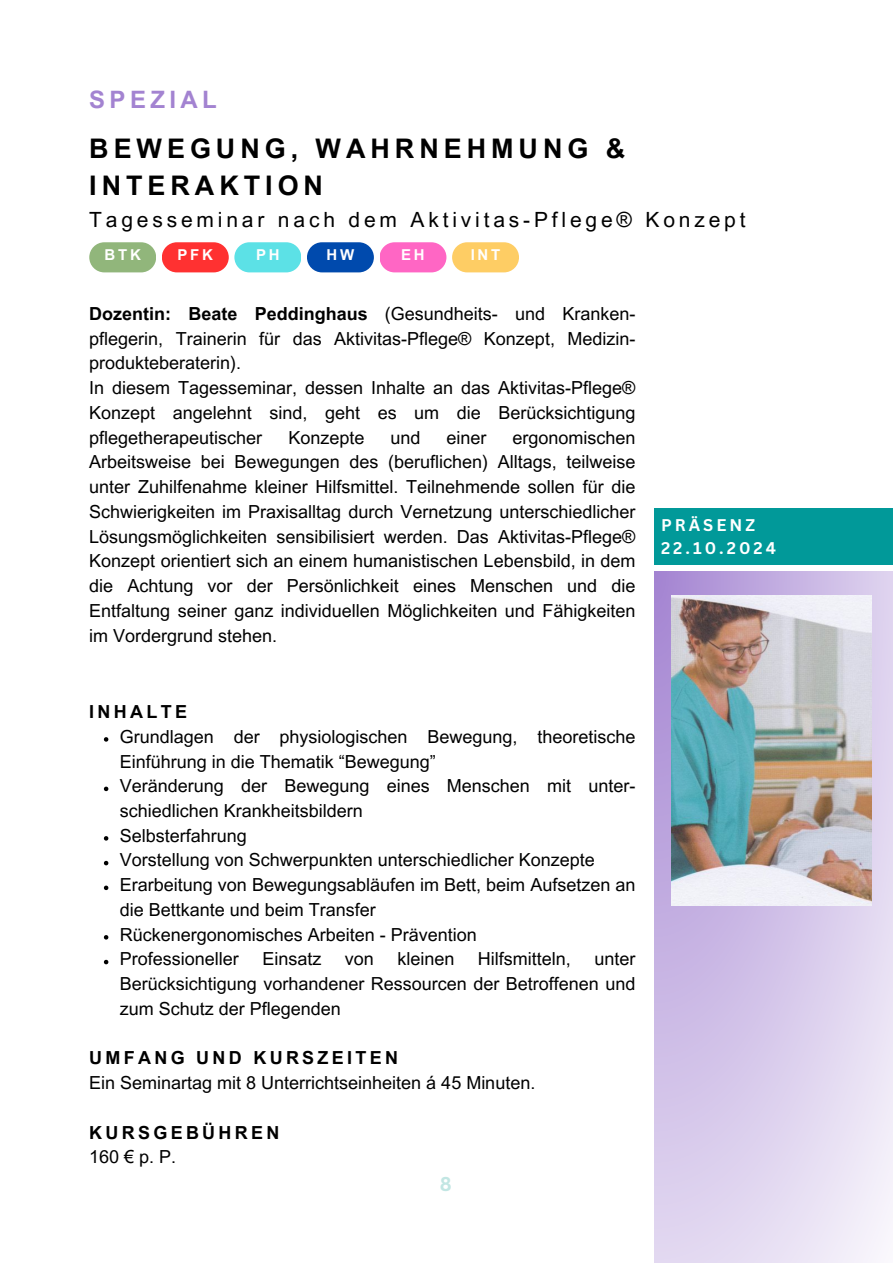
<style>
.page{position:relative;width:893px;height:1264px;background:#fff}
.page>*{position:absolute;margin:0;border:0;box-sizing:border-box;transform-origin:0 0}
.t1{font:700 27px/37px "Arial MT Pro";letter-spacing:.185em;color:#000}
.t2{font:700 24px "Arial MT Pro";letter-spacing:.185em;color:#a383d1}
.t3{font:21px "Arial MT Pro";letter-spacing:.185em;color:#000}
.t4{font:700 19.5px "Canva Sans";color:#c2e6e3}
.t5{font:18px/24.8px "Arial MT Pro";color:#000;text-align:justify}
.t6{font:700 18px "Arial MT Pro";letter-spacing:.185em;color:#000}
.t7{font:700 16.5px "Canva Sans";letter-spacing:.185em;color:#fff}
.t8{font:700 15px "Arial MT Pro";letter-spacing:.185em;color:#fff}
.s1{font-weight:700}
</style>
<div class="page">
<div style="left:89px;top:242px;width:67px;height:30px;background:#91b67b;border-radius:15px"></div>
<svg style="left:655px;top:571px;width:237px;height:691px;background:#d9ccec"></svg>
<div style="left:655px;top:508px;width:237px;height:57px;background:#019999"></div>
<img style="left:671px;top:595px;width:200px;height:310px">
<svg style="left:104px;top:737px;width:4px;height:4px"></svg>
<svg style="left:104px;top:786px;width:4px;height:5px"></svg>
<svg style="left:104px;top:836px;width:4px;height:4px"></svg>
<svg style="left:104px;top:860px;width:4px;height:5px"></svg>
<svg style="left:104px;top:885px;width:4px;height:5px"></svg>
<svg style="left:104px;top:935px;width:4px;height:4px"></svg>
<svg style="left:104px;top:959px;width:4px;height:5px"></svg>
<div style="left:162px;top:242px;width:67px;height:30px;background:#ff3131;border-radius:15px"></div>
<div style="left:234px;top:242px;width:67px;height:30px;background:#5ce1e6;border-radius:15px"></div>
<div style="left:307px;top:242px;width:67px;height:30px;background:#004aad;border-radius:15px"></div>
<div style="left:379px;top:242px;width:67px;height:30px;background:#ff66c4;border-radius:15px"></div>
<div style="left:452px;top:242px;width:67px;height:30px;background:#fecd64;border-radius:15px"></div>
<p class="t2" style="left:89px;top:91px;width:129px">SPEZIAL</p>
<p class="t1" style="left:89px;top:133px;width:537px">BEWEGUNG, WAHRNEHMUNG &amp;<br>INTERAKTION</p>
<p class="t3" style="left:89px;top:211px;width:657px">Tagesseminar nach dem Aktivitas-Pflege® Konzept</p>
<p class="t8" style="left:105px;top:249px;width:38px">BTK</p>
<p class="t8" style="left:177px;top:249px;width:37px">PFK</p>
<p class="t8" style="left:256px;top:249px;width:25px">PH</p>
<p class="t8" style="left:326px;top:249px;width:29px">HW</p>
<p class="t8" style="left:401px;top:249px;width:25px">EH</p>
<p class="t8" style="left:470px;top:249px;width:31px">INT</p>
<p class="t5" style="left:89px;top:303px;width:547px"><span class="s1">Dozentin: Beate Peddinghaus</span> (Gesundheits- und Kranken&shy;pflegerin, Trainerin für das Aktivitas-Pflege® Konzept, Medizin&shy;produkteberaterin).</p>
<p class="t5" style="left:89px;top:378px;width:547px">In diesem Tagesseminar, dessen Inhalte an das Aktivitas-Pflege® Konzept angelehnt sind, geht es um die Berücksichtigung pflegetherapeutischer</p>
<p class="t5" style="left:89px;top:427px;width:547px;text-indent:423px">ergonomischen Arbeitsweise bei Bewegungen des (beruflichen) Alltags, teilweise unter Zuhilfenahme kleiner Hilfsmittel. Teilnehmende sollen für die Schwierigkeiten im Praxisalltag durch Vernetzung unterschiedlicher Lösungsmöglichkeiten sensibilisiert werden. Das Aktivitas-Pflege® Konzept orientiert sich an einem humanistischen Lebensbild, in dem die Achtung vor der Persönlichkeit eines Menschen und die Entfaltung seiner ganz individuellen Möglichkeiten und Fähigkeiten im Vordergrund stehen.</p>
<p class="t5" style="left:288px;top:427px;width:77px">Konzepte</p>
<p class="t5" style="left:390px;top:427px;width:31px">und</p>
<p class="t5" style="left:446px;top:427px;width:41px">einer</p>
<p class="t6" style="left:89px;top:705px;width:99px">INHALTE</p>
<p class="t5" style="left:120px;top:726px;width:517px">Grundlagen der physiologischen Bewegung, theoretische<br>Einführung in die Thematik “Bewegung”</p>
<p class="t5" style="left:120px;top:775px;width:517px">Veränderung der Bewegung eines Menschen mit unter&shy;schiedlichen Krankheitsbildern</p>
<p class="t5" style="left:120px;top:825px;width:128px">Selbsterfahrung</p>
<p class="t5" style="left:120px;top:850px;width:476px">Vorstellung von Schwerpunkten unterschiedlicher Konzepte</p>
<p class="t5" style="left:120px;top:874px;width:517px">Erarbeitung von Bewegungsabläufen im Bett, beim Aufsetzen an die Bettkante und beim Transfer</p>
<p class="t5" style="left:120px;top:924px;width:358px">Rückenergonomisches Arbeiten - Prävention</p>
<p class="t5" style="left:120px;top:949px;width:120px">Professioneller</p>
<p class="t5" style="left:262px;top:949px;width:60px">Einsatz</p>
<p class="t5" style="left:345px;top:949px;width:30px">von</p>
<p class="t5" style="left:397px;top:949px;width:58px">kleinen</p>
<p class="t5" style="left:478px;top:949px;width:94px">Hilfsmitteln,</p>
<p class="t5" style="left:120px;top:949px;width:517px;text-indent:474px">unter Berücksichtigung vorhandener Ressourcen der Betroffenen und zum Schutz der Pflegenden</p>
<p class="t6" style="left:89px;top:1051px;width:310px">UMFANG UND KURSZEITEN</p>
<p class="t5" style="left:89px;top:1072px;width:447px">Ein Seminartag mit 8 Unterrichtseinheiten á 45 Minuten.</p>
<p class="t6" style="left:89px;top:1125px;width:192px">KURSGEBÜHREN</p>
<p class="t5" style="left:89px;top:1146px;width:88px">160 € p. P.</p>
<p class="t4" style="left:440px;top:1170px;width:13px">8</p>
<p class="t7" style="left:661px;top:513px;width:96px">PRÄSENZ</p>
<p class="t7" style="left:661px;top:536px;width:116px">22.10.2024</p>
</div>
